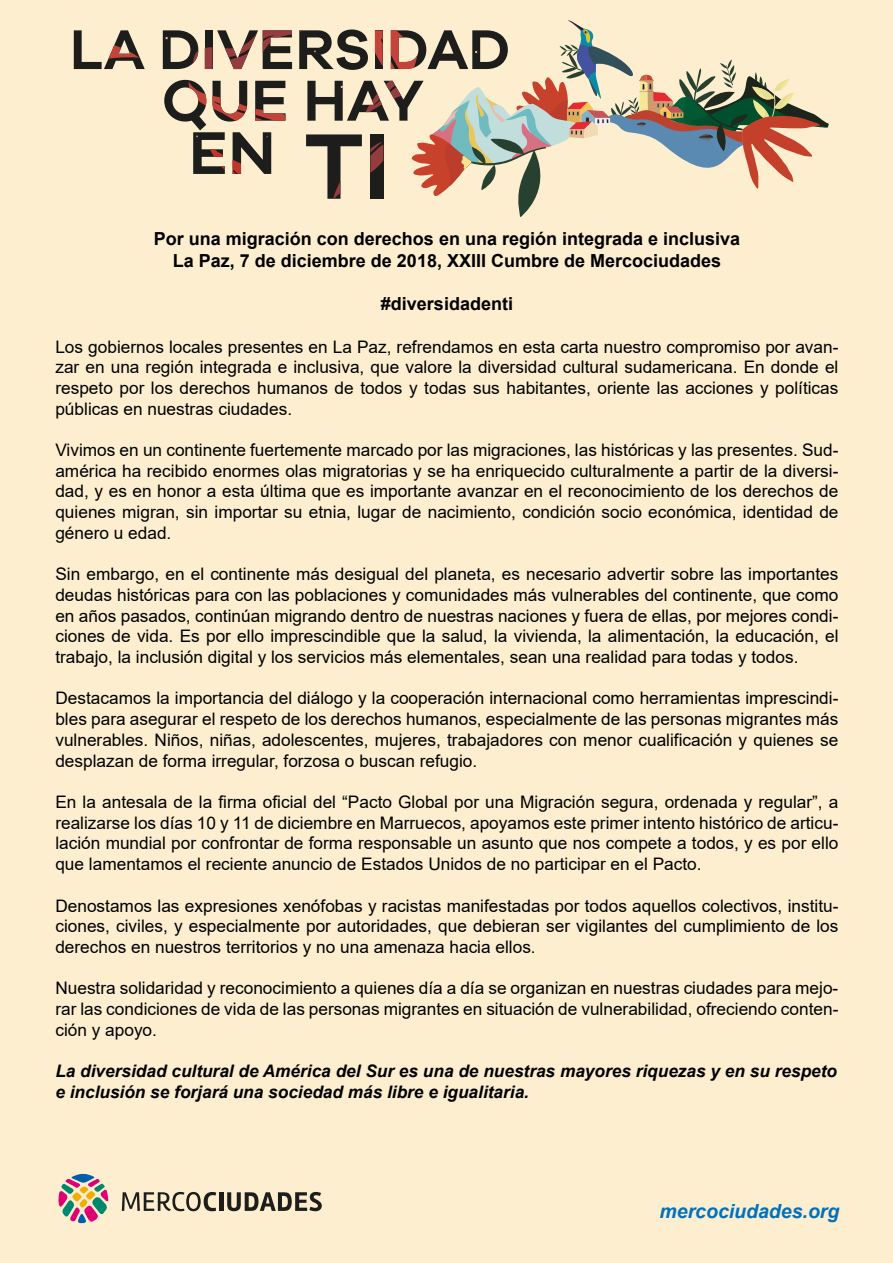
<style>
.page{position:relative;width:893px;height:1263px;background:#fceece}
.page>*{position:absolute;margin:0;border:0;box-sizing:border-box;transform-origin:0 0}
.t1{font:italic 700 19.5px "Arial";color:#0071bc}
.t2{font:700 18px/21.6px "Arial";color:#000;text-align:center}
.t3{font:17.25px/20.7px "Arial";color:#000;text-align:justify}
.t4{font:italic 700 17.25px/20.7px "Arial";color:#000}
</style>
<div class="page">
<svg style="left:74px;top:30px;width:71px;height:39px"></svg>
<svg style="left:163px;top:30px;width:35px;height:39px"></svg>
<svg style="left:205px;top:30px;width:87px;height:39px"></svg>
<svg style="left:164px;top:80px;width:122px;height:94px"></svg>
<hr style="left:219px;top:1192px;width:4px;height:19px;background:#1d1d1b">
<svg style="left:227px;top:1192px;width:95px;height:19px"></svg>
<svg style="left:122px;top:1192px;width:94px;height:19px"></svg>
<svg style="left:58px;top:1173px;width:50px;height:50px"></svg>
<svg style="left:299px;top:20px;width:530px;height:197px"></svg>
<p class="t2" style="left:154px;top:228px;width:588px">Por una migración con derechos en una región integrada e inclusiva<br>La Paz, 7 de diciembre de 2018, XXIII Cumbre de Mercociudades</p>
<p class="t2" style="left:381px;top:293px;width:134px">#diversidadenti</p>
<p class="t3" style="left:55px;top:336px;width:785px">Los gobiernos locales presentes en La Paz, refrendamos en esta carta nuestro compromiso por avan&shy;zar en una región integrada e inclusiva, que valore la diversidad cultural sudamericana. En donde el respeto por los derechos humanos de todos y todas sus habitantes, oriente las acciones y políticas públicas en nuestras ciudades.</p>
<p class="t3" style="left:55px;top:440px;width:785px">Vivimos en un continente fuertemente marcado por las migraciones, las históricas y las presentes. Sud&shy;américa ha recibido enormes olas migratorias y se ha enriquecido culturalmente a partir de la diversi&shy;dad, y es en honor a esta última que es importante avanzar en el reconocimiento de los derechos de quienes migran, sin importar su etnia, lugar de nacimiento, condición socio económica, identidad de género u edad.</p>
<p class="t3" style="left:55px;top:564px;width:785px">Sin embargo, en el continente más desigual del planeta, es necesario advertir sobre las importantes deudas históricas para con las poblaciones y comunidades más vulnerables del continente, que como en años pasados, continúan migrando dentro de nuestras naciones y fuera de ellas, por mejores condi&shy;ciones de vida. Es por ello imprescindible que la salud, la vivienda, la alimentación, la educación, el trabajo, la inclusión digital y los servicios más elementales, sean una realidad para todas y todos.</p>
<p class="t3" style="left:55px;top:688px;width:784px">Destacamos la importancia del diálogo y la cooperación internacional como herramientas imprescindi&shy;bles para asegurar el respeto de los derechos humanos, especialmente de las personas migrantes más vulnerables. Niños, niñas, adolescentes, mujeres, trabajadores con menor cualificación y quienes se desplazan de forma irregular, forzosa o buscan refugio.</p>
<p class="t3" style="left:55px;top:792px;width:785px">En la antesala de la firma oficial del “Pacto Global por una Migración segura, ordenada y regular”, a realizarse los días 10 y 11 de diciembre en Marruecos, apoyamos este primer intento histórico de articu&shy;lación mundial por confrontar de forma responsable un asunto que nos compete a todos, y es por ello que lamentamos el reciente anuncio de Estados Unidos de no participar en el Pacto.</p>
<p class="t3" style="left:55px;top:895px;width:785px">Denostamos las expresiones xenófobas y racistas manifestadas por todos aquellos colectivos, institu&shy;ciones, civiles, y especialmente por autoridades, que debieran ser vigilantes del cumplimiento de los derechos en nuestros territorios y no una amenaza hacia ellos.</p>
<p class="t3" style="left:55px;top:978px;width:784px">Nuestra solidaridad y reconocimiento a quienes día a día se organizan en nuestras ciudades para mejo&shy;rar las condiciones de vida de las personas migrantes en situación de vulnerabilidad, ofreciendo conten&shy;ción y apoyo.</p>
<p class="t4" style="left:55px;top:1061px;width:783px">La diversidad cultural de América del Sur es una de nuestras mayores riquezas y en su respeto e inclusión se forjará una sociedad más libre e igualitaria.</p>
<p class="t1" style="left:659px;top:1200px;width:181px">mercociudades.org</p>
</div>
